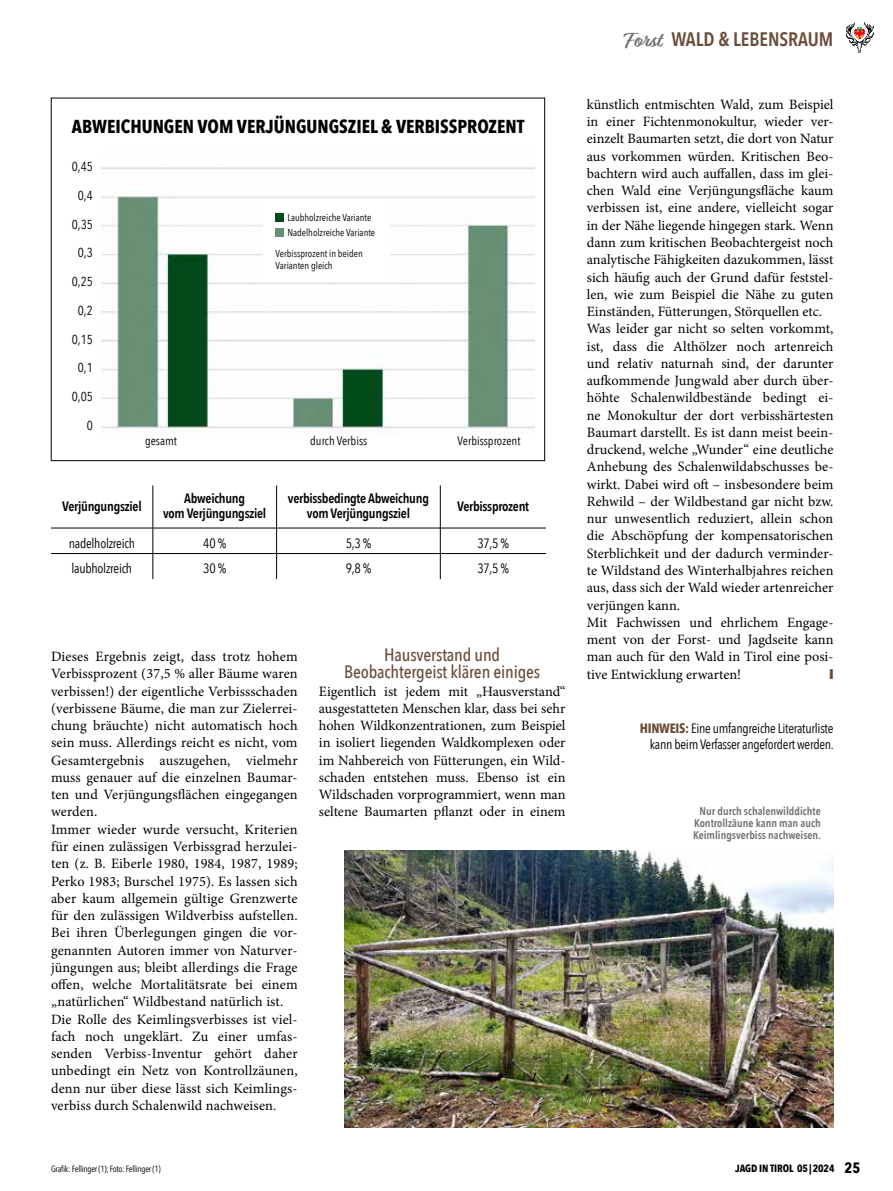
<style>
.page{position:relative;width:893px;height:1191px;background:#fff}
.page>*{position:absolute;margin:0;border:0;box-sizing:border-box;transform-origin:0 0}
.t1{font:600 19.5px "Avenir Next Condensed";color:#6b4c38}
.t2{font:700 18.75px "Avenir Next Condensed";color:#000}
.t3{font:500 18px/17.2px "Avenir Next Condensed";letter-spacing:-.01em;color:#6b4c38;text-align:center}
.t4{font:14.25px/17.2px "Minion Pro";letter-spacing:.005em;color:#000}
.t5{font:13.5px/15.8px "Avenir Next Condensed";letter-spacing:-.02em;color:#000;text-align:right}
.t6{font:600 13.5px/15.8px "Avenir Next Condensed";letter-spacing:-.02em;color:#000;text-align:center}
.t7{font:12.9px "Avenir Next Condensed";color:#000}
.t8{font:12.3px "Avenir Next Condensed";color:#000}
.t9{font:600 11.25px/12px "Avenir Next Condensed";color:#6f6f6e;text-align:center}
.t10{font:700 10.5px "Avenir Next Condensed";letter-spacing:-.01em;color:#000}
.t11{font:10.05px/15.1px "Avenir Next Condensed";color:#000}
.t12{font:9px "Avenir Next Condensed";letter-spacing:-.03em;color:#000}
.s1{font-family:"Relation";font-weight:700;font-size:22.5px;color:#6f6f6e}
.s2{font-weight:700;color:#6b4c38}
.s3{font-size:15px}
</style>
<div class="page">
<img style="left:101px;top:167px;width:433px;height:267px">
<div style="left:263px;top:199px;width:127px;height:83px;background:#fff"></div>
<div style="left:276px;top:213px;width:8px;height:8px;background:#004b1b"></div>
<div style="left:276px;top:228px;width:8px;height:8px;background:#679176"></div>
<hr style="left:153px;top:485px;width:1px;height:43px;background:#000">
<hr style="left:276px;top:485px;width:1px;height:43px;background:#000">
<hr style="left:440px;top:485px;width:1px;height:43px;background:#000">
<svg style="left:153px;top:529px;width:1px;height:50px"></svg>
<svg style="left:276px;top:529px;width:1px;height:50px"></svg>
<svg style="left:440px;top:529px;width:1px;height:50px"></svg>
<hr style="left:51px;top:528px;width:102px;height:1px;background:#000">
<hr style="left:153px;top:528px;width:124px;height:1px;background:#000">
<hr style="left:277px;top:528px;width:163px;height:1px;background:#000">
<hr style="left:440px;top:528px;width:106px;height:1px;background:#000">
<hr style="left:51px;top:553px;width:102px;height:1px;background:#000">
<hr style="left:153px;top:553px;width:124px;height:1px;background:#000">
<hr style="left:277px;top:553px;width:163px;height:1px;background:#000">
<hr style="left:440px;top:553px;width:106px;height:1px;background:#000">
<img style="left:344px;top:851px;width:489px;height:276px">
<svg style="left:846px;top:23px;width:28px;height:30px"></svg>
<h2 class="t2" style="left:72px;top:115px;width:454px">ABWEICHUNGEN VOM VERJÜNGUNGSZIEL &amp; VERBISSPROZENT</h2>
<p class="t7" style="left:72px;top:155px;width:23px">0,45</p>
<p class="t7" style="left:78px;top:184px;width:16px">0,4</p>
<p class="t7" style="left:72px;top:213px;width:23px">0,35</p>
<p class="t7" style="left:78px;top:242px;width:16px">0,3</p>
<p class="t7" style="left:72px;top:271px;width:23px">0,25</p>
<p class="t7" style="left:78px;top:299px;width:16px">0,2</p>
<p class="t7" style="left:72px;top:328px;width:23px">0,15</p>
<p class="t7" style="left:78px;top:357px;width:16px">0,1</p>
<p class="t7" style="left:72px;top:386px;width:23px">0,05</p>
<p class="t7" style="left:87px;top:414px;width:8px">0</p>
<p class="t11" style="left:287px;top:210px;width:89px">Laubholzreiche Variante<br>Nadelholzreiche Variante</p>
<p class="t11" style="left:276px;top:247px;width:89px;line-height:12.1px">Verbissprozent in beiden<br>Varianten gleich</p>
<p class="t8" style="left:145px;top:430px;width:33px">gesamt</p>
<p class="t8" style="left:310px;top:430px;width:59px">durch Verbiss</p>
<p class="t8" style="left:458px;top:430px;width:64px">Verbissprozent</p>
<p class="t6" style="left:62px;top:497px;width:81px">Verjüngungsziel</p>
<p class="t6" style="left:163px;top:489px;width:105px">Abweichung<br>vom Verjüngungsziel</p>
<p class="t6" style="left:288px;top:489px;width:143px">verbissbedingte Abweichung vom Verjüngungsziel</p>
<p class="t6" style="left:457px;top:497px;width:73px">Verbissprozent</p>
<p class="t5" style="left:69px;top:534px;width:68px">nadelholzreich</p>
<p class="t5" style="left:203px;top:534px;width:24px">40 %</p>
<p class="t5" style="left:346px;top:534px;width:27px">5,3 %</p>
<p class="t5" style="left:477px;top:534px;width:33px">37,5 %</p>
<p class="t5" style="left:72px;top:560px;width:62px">laubholzreich</p>
<p class="t5" style="left:203px;top:560px;width:24px">30 %</p>
<p class="t5" style="left:346px;top:560px;width:27px">9,8 %</p>
<p class="t5" style="left:477px;top:560px;width:33px">37,5 %</p>
<p class="t4" style="left:51px;top:648px;width:248px">Dieses Ergebnis zeigt, dass trotz hohem Verbissprozent (37,5 % aller Bäume waren verbissen!) der eigentliche Verbissschaden (verbissene Bäume, die man zur Zielerrei&shy;chung bräuchte) nicht automatisch hoch sein muss. Allerdings reicht es nicht, vom Gesamtergebnis auszugehen, vielmehr muss genauer auf die einzelnen Baumar&shy;ten und Verjüngungsflächen eingegangen werden.<br>Immer wieder wurde versucht, Kriterien für einen zulässigen Verbissgrad herzulei&shy;ten (z. B. Eiberle 1980, 1984, 1987, 1989; Perko 1983; Burschel 1975). Es lassen sich aber kaum allgemein gültige Grenzwerte für den zulässigen Wildverbiss aufstellen.<br>Bei ihren Überlegungen gingen die vor&shy;genannten Autoren immer von Naturver&shy;jüngungen aus; bleibt allerdings die Frage offen, welche Mortalitätsrate bei einem „natürlichen“ Wildbestand natürlich ist.<br>Die Rolle des Keimlingsverbisses ist viel&shy;fach noch ungeklärt. Zu einer umfas&shy;senden Verbiss-Inventur gehört daher unbedingt ein Netz von Kontrollzäunen, denn nur über diese lässt sich Keimlings&shy;verbiss durch Schalenwild nachweisen.</p>
<p class="t3" style="left:344px;top:646px;width:197px">Hausverstand und<br>Beobachtergeist klären einiges</p>
<p class="t4" style="left:319px;top:682px;width:248px;text-align:justify">Eigentlich ist jedem mit „Hausverstand“ ausgestatteten Menschen klar, dass bei sehr hohen Wildkonzentrationen, zum Beispiel in isoliert liegenden Waldkomplexen oder im Nahbereich von Fütterungen, ein Wild&shy;schaden entstehen muss. Ebenso ist ein Wildschaden vorprogrammiert, wenn man seltene Baumarten pflanzt oder in einem</p>
<p class="t12" style="left:51px;top:1161px;width:111px">Grafik: Fellinger (1); Foto: Fellinger (1)</p>
<h1 class="t1" style="left:625px;top:22px;width:210px"><span class="s1">Forst</span> WALD &amp; LEBENSRAUM</h1>
<p class="t4" style="left:587px;top:96px;width:248px">künstlich entmischten Wald, zum Beispiel in einer Fichtenmonokultur, wieder ver&shy;einzelt Baumarten setzt, die dort von Natur aus vorkommen würden. Kritischen Beo&shy;bachtern wird auch auffallen, dass im glei&shy;chen Wald eine Verjüngungsfläche kaum verbissen ist, eine andere, vielleicht sogar in der Nähe liegende hingegen stark. Wenn dann zum kritischen Beobachtergeist noch analytische Fähigkeiten dazukommen, lässt sich häufig auch der Grund dafür feststel&shy;len, wie zum Beispiel die Nähe zu guten Einständen, Fütterungen, Störquellen etc.<br>Was leider gar nicht so selten vorkommt, ist, dass die Althölzer noch artenreich und relativ naturnah sind, der darunter aufkommende Jungwald aber durch über&shy;höhte Schalenwildbestände bedingt ei&shy;ne Monokultur der dort verbisshärtesten Baumart darstellt. Es ist dann meist beein&shy;druckend, welche „Wunder“ eine deutliche Anhebung des Schalenwildabschusses be&shy;wirkt. Dabei wird oft – insbesondere beim Rehwild – der Wildbestand gar nicht bzw. nur unwesentlich reduziert, allein schon die Abschöpfung der kompensatorischen Sterblichkeit und der dadurch verminder&shy;te Wildstand des Winterhalbjahres reichen aus, dass sich der Wald wieder artenreicher verjüngen kann.<br>Mit Fachwissen und ehrlichem Engage&shy;ment von der Forst- und Jagdseite kann man auch für den Wald in Tirol eine posi&shy;tive Entwicklung erwarten!</p>
<p class="t5" style="left:640px;top:719px;width:196px"><span class="s2">HINWEIS:</span> Eine umfangreiche Literaturliste kann beim Verfasser angefordert werden.</p>
<p class="t9" style="left:693px;top:804px;width:129px">Nur durch schalenwilddichte<br>Kontrollzäune kann man auch<br>Keimlingsverbiss nachweisen.</p>
<p class="t10" style="left:735px;top:1161px;width:126px">JAGD IN TIROL 05|2024 <span class="s3">25</span></p>
</div>
